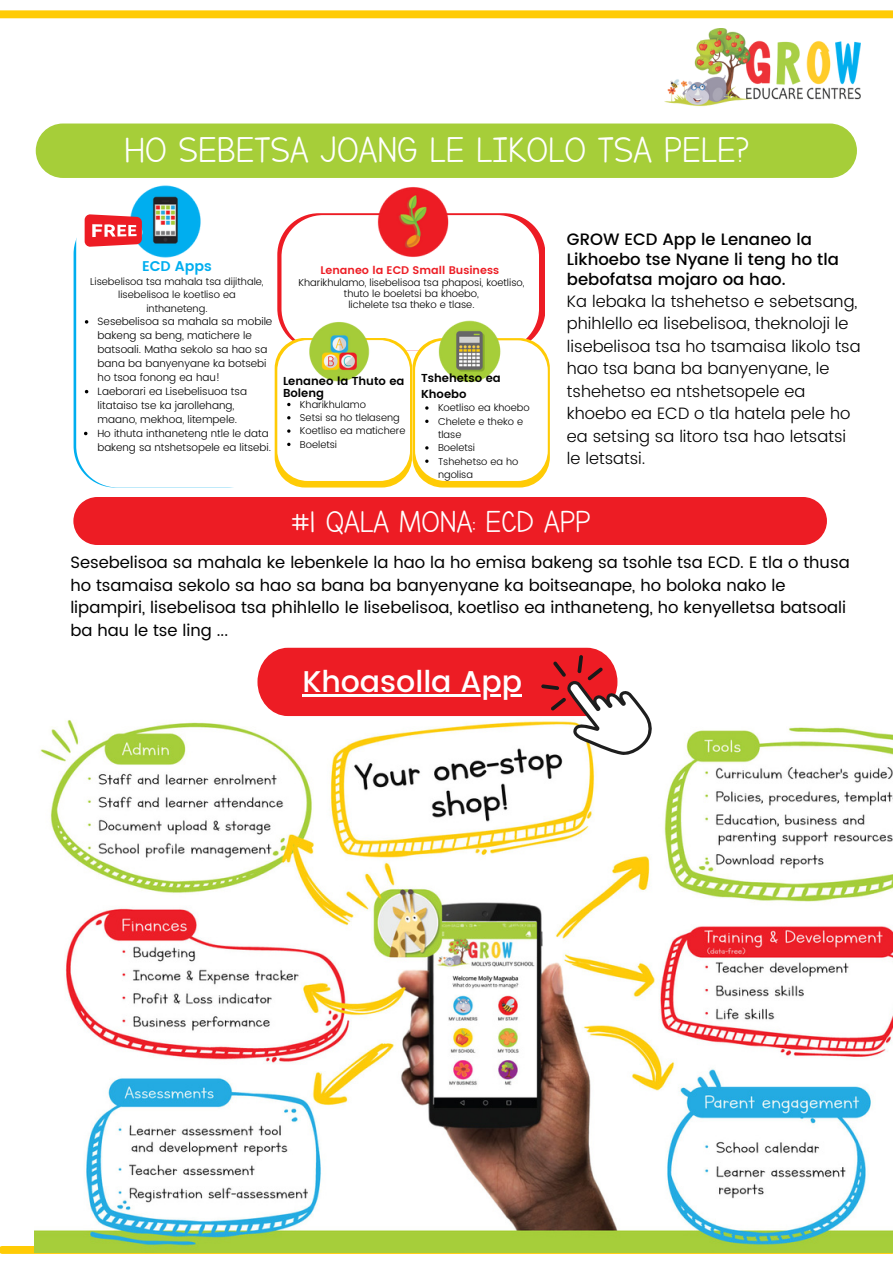
<style>
.page{position:relative;width:893px;height:1264px;background:#fff}
.page>*{position:absolute;margin:0;border:0;box-sizing:border-box;transform-origin:0 0}
.t1{font:42px "Lettersfor Learners";color:#fff}
.t2{font:35.55px "Lettersfor Learners";color:#fff}
.t3{font:500 30px "Poppins";color:#fff}
.t4{font:16.5px/22.5px "Poppins";color:#000}
.t5{font:300 16.5px/22.5px "Poppins";color:#000}
.t6{font:500 16.5px/20.2px "Poppins";color:#000}
.t7{font:600 14.1px "Poppins";color:#00aeef}
.t8{font:600 11.55px/11.7px "Poppins";color:#000}
.t9{font:600 11.1px "Poppins";color:#ed1c24}
.t10{font:300 10.65px/14px "Poppins";color:#000}
.t11{font:300 10.5px/14px "Poppins";color:#000}
.t12{font:300 10.05px/13.4px "Poppins";color:#000;text-align:center}
.t13{font:300 9.9px/13.4px "Poppins";color:#000}
</style>
<div class="page">
<img style="left:664px;top:29px;width:196px;height:78px">
<svg style="left:0;top:10px;width:892px;height:8px;background:#ffcd10"></svg>
<svg style="left:0;top:1245px;width:892px;height:8px"></svg>
<img style="left:35px;top:720px;width:857px;height:532px">
<svg style="left:257px;top:647px;width:396px;height:108px"></svg>
<svg style="left:76px;top:218px;width:199px;height:269px"></svg>
<img style="left:127px;top:185px;width:79px;height:77px">
<svg style="left:85px;top:214px;width:57px;height:33px"></svg>
<img style="left:379px;top:187px;width:69px;height:26px">
<svg style="left:275px;top:213px;width:275px;height:274px"></svg>
<div style="left:36px;top:123px;width:820px;height:55px;background:#a6ce39;border-radius:27px"></div>
<hr style="left:302px;top:694px;width:220px;height:2px;background:#fff">
<div style="left:73px;top:497px;width:753px;height:48px;background:#ed1c24"></div>
<p class="t1" style="left:124px;top:131px;width:626px">HO SEBETSA JOANG LE LIKOLO TSA PELE?</p>
<p class="t7" style="left:142px;top:256px;width:71px">ECD Apps</p>
<p class="t12" style="left:90px;top:274px;width:175px">Lisebelisoa tsa mahala tsa dijithale, lisebelisoa le koetliso ea inthaneteng.</p>
<p class="t10" style="left:98px;top:315px;width:176px">Sesebelisoa sa mahala sa mobile bakeng sa beng, matichere le batsoali. Matha sekolo sa hao sa bana ba banyenyane ka botsebi ho tsoa fonong ea hau!</p>
<p class="t10" style="left:98px;top:384px;width:151px">Laeborari ea Lisebelisuoa tsa litataiso tse ka jarollehang, maano, mekhoa, litempele.</p>
<p class="t11" style="left:97px;top:426px;width:175px">Ho ithuta inthaneteng ntle le data bakeng sa ntshetsopele ea litsebi.</p>
<p class="t9" style="left:320px;top:262px;width:180px">Lenaneo la ECD Small Business</p>
<p class="t12" style="left:298px;top:277px;width:228px;line-height:10.9px">Kharikhulamo, lisebelisoa tsa phaposi, koetliso, thuto le boeletsi ba khoebo,</p>
<p class="t12" style="left:348px;top:298px;width:128px">lichelete tsa theko e tlase.</p>
<p class="t8" style="left:283px;top:375px;width:123px">Lenaneo la Thuto ea<br>Boleng</p>
<p class="t13" style="left:300px;top:397px;width:67px">Kharikhulamo</p>
<p class="t13" style="left:300px;top:411px;width:101px">Setsi sa ho tlelaseng</p>
<p class="t13" style="left:300px;top:424px;width:107px">Koetliso ea matichere</p>
<p class="t13" style="left:300px;top:437px;width:39px">Boeletsi</p>
<p class="t8" style="left:421px;top:370px;width:81px;line-height:15.8px">Tshehetso ea<br>Khoebo</p>
<p class="t13" style="left:438px;top:401px;width:93px">Koetliso ea khoebo</p>
<p class="t13" style="left:438px;top:414px;width:86px">Chelete e theko e tlase</p>
<p class="t13" style="left:438px;top:441px;width:39px">Boeletsi</p>
<p class="t13" style="left:438px;top:454px;width:82px">Tshehetso ea ho ngolisa</p>
<p class="t6" style="left:567px;top:229px;width:273px">GROW ECD App le Lenaneo la<br>Likhoebo tse Nyane li teng ho tla bebofatsa mojaro oa hao.</p>
<p class="t5" style="left:567px;top:290px;width:295px">Ka lebaka la tshehetso e sebetsang, phihlello ea lisebelisoa, theknoloji le lisebelisoa tsa ho tsamaisa likolo tsa hao tsa bana ba banyenyane, le tshehetso ea ntshetsopele ea khoebo ea ECD o tla hatela pele ho ea setsing sa litoro tsa hao letsatsi le letsatsi.</p>
<p class="t2" style="left:291px;top:505px;width:300px">#1 QALA MONA: ECD APP</p>
<p class="t4" style="left:70px;top:551px;width:780px">Sesebelisoa sa mahala ke lebenkele la hao la ho emisa bakeng sa tsohle tsa ECD. E tla o thusa ho tsamaisa sekolo sa hao sa bana ba banyenyane ka boitseanape, ho boloka nako le lipampiri, lisebelisoa tsa phihlello le lisebelisoa, koetliso ea inthaneteng, ho kenyelletsa batsoali ba hau le tse ling ...</p>
<p class="t3" style="left:302px;top:660px;width:221px">Khoasolla App</p>
</div>
